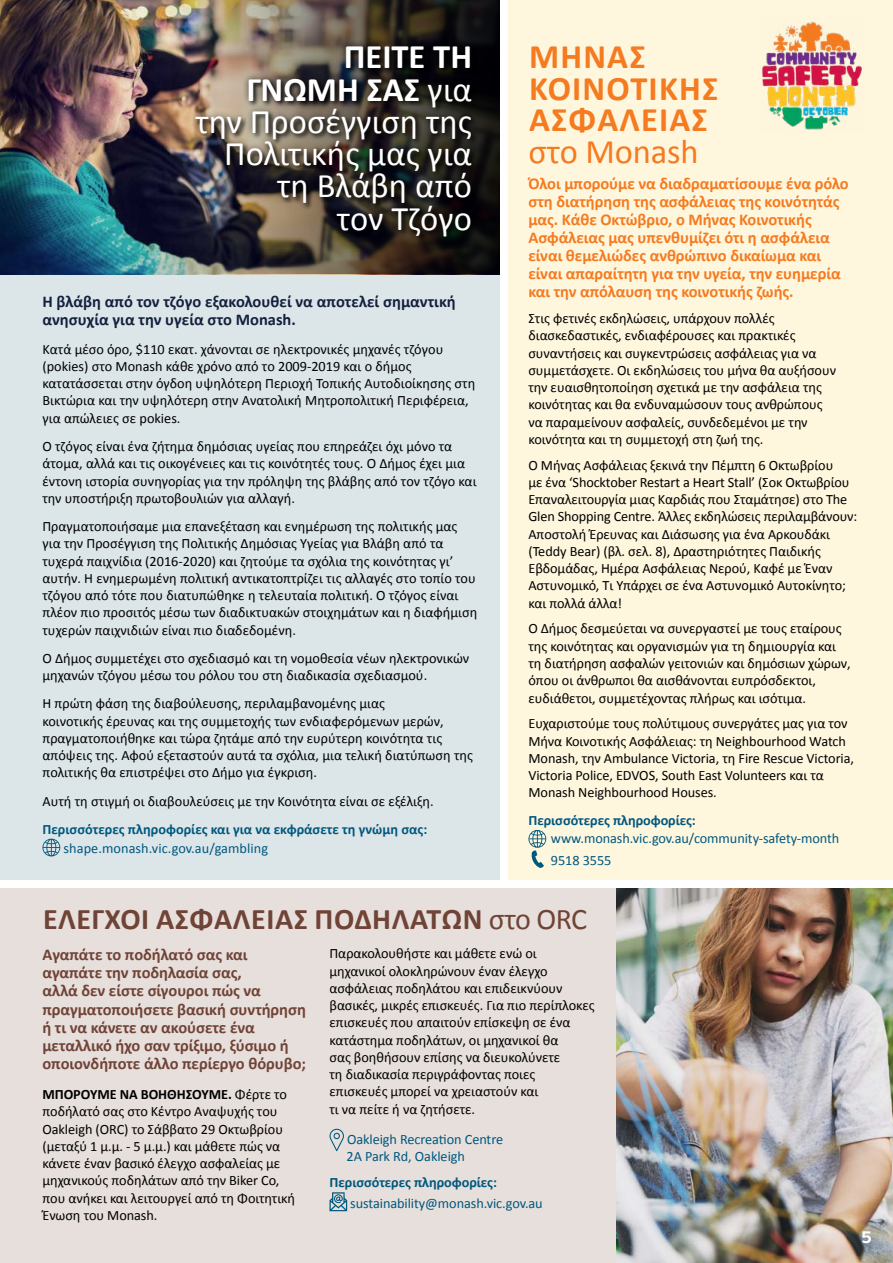
<style>
.page{position:relative;width:893px;height:1263px;background:#fff}
.page>*{position:absolute;margin:0;border:0;box-sizing:border-box;transform-origin:0 0}
.t1{font:34.5px/32.2px "Calibri";color:#fff;text-align:right}
.t2{font:700 34.5px/31.5px "Calibri";letter-spacing:.035em;color:#f47b20}
.t3{font:700 30px "Calibri";letter-spacing:.02em;color:#704337}
.First_Sentence{font:700 16.5px/18px "Calibri";letter-spacing:-.005em;color:#f47b20}
.First_Sentence-2{font:700 16.5px/18.1px "Calibri";letter-spacing:-.005em;color:#704337}
.First_Sentence-3{font:700 16.5px/18.1px "Calibri";color:#15203e}
.t4{font:700 16.5px "Filson Pro";color:#fff}
.Para_1{font:14.25px/17.2px "Calibri";letter-spacing:-.005em;color:#000}
.First_Sentence-4{font:14.25px/17.2px "Calibri";letter-spacing:-.005em;color:#000}
.More_Info{font:14.25px/18.8px "Calibri";letter-spacing:-.005em;color:#00587e}
.More_Info-2{font:700 14.25px "Calibri";color:#00587e}
.Para_1-2{font:14.25px/17.2px "Calibri";letter-spacing:-.005em;color:#00587e}
.s1{font-weight:700}
.s2{font-weight:400}
</style>
<div class="page">
<div style="left:0;top:888px;width:893px;height:375px;background:#e7dfdb"></div>
<div style="left:508px;top:0;width:385px;height:880px;background:#fff6de"></div>
<svg style="left:329px;top:1129px;width:15px;height:22px"></svg>
<svg style="left:329px;top:1192px;width:18px;height:19px"></svg>
<div style="left:0;top:0;width:500px;height:880px;background:#dce6e9"></div>
<svg style="left:42px;top:839px;width:18px;height:17px"></svg>
<img style="left:0;top:0;width:173px;height:274px">
<img style="left:173px;top:0;width:327px;height:274px">
<div style="left:188px;top:39px;width:291px;height:204px;background:#000;opacity:.75"></div>
<svg style="left:528px;top:830px;width:18px;height:38px"></svg>
<img style="left:617px;top:888px;width:276px;height:375px">
<img style="left:762px;top:21px;width:100px;height:109px">
<h1 class="t1" style="left:195px;top:41px;width:278px"><span class="s1">ΠΕΙΤΕ ΤΗ<br>ΓΝΩΜΗ ΣΑΣ</span> για την Προσέγγιση της<br>Πολιτικής μας για τη Βλάβη από<br>τον Τζόγο</h1>
<h1 class="t2" style="left:528px;top:41px;width:191px">ΜΗΝΑΣ<br>ΚΟΙΝΟΤΙΚΗΣ<br>ΑΣΦΑΛΕΙΑΣ <span class="s2">στο Monash</span></h1>
<h3 class="First_Sentence" style="left:528px;top:175px;width:322px">Όλοι μπορούμε να διαδραματίσουμε ένα ρόλο στη διατήρηση της ασφάλειας της κοινότητάς μας. Κάθε Οκτώβριο, ο Μήνας Κοινοτικής Ασφάλειας μας υπενθυμίζει ότι η ασφάλεια είναι θεμελιώδες ανθρώπινο δικαίωμα και είναι απαραίτητη για την υγεία, την ευημερία και την απόλαυση της κοινοτικής ζωής.</h3>
<h3 class="First_Sentence-4" style="left:528px;top:310px;width:309px">Στις φετινές εκδηλώσεις, υπάρχουν πολλές διασκεδαστικές, ενδιαφέρουσες και πρακτικές συναντήσεις και συγκεντρώσεις ασφάλειας για να συμμετάσχετε. Οι εκδηλώσεις του μήνα θα αυξήσουν την ευαισθητοποίηση σχετικά με την ασφάλεια της κοινότητας και θα ενδυναμώσουν τους ανθρώπους να παραμείνουν ασφαλείς, συνδεδεμένοι με την κοινότητα και τη συμμετοχή στη ζωή της.</h3>
<p class="Para_1" style="left:528px;top:456px;width:330px">Ο Μήνας Ασφάλειας ξεκινά την Πέμπτη 6 Οκτωβρίου<br>με ένα ‘Shocktober Restart a Heart Stall’ (Σοκ Οκτωβρίου Επαναλειτουργία μιας Καρδιάς που Σταμάτησε) στο The Glen Shopping Centre. Άλλες εκδηλώσεις περιλαμβάνουν:<br>Αποστολή Έρευνας και Διάσωσης για ένα Αρκουδάκι (Teddy Bear) (βλ. σελ. 8), Δραστηριότητες Παιδικής Εβδομάδας, Ημέρα Ασφάλειας Νερού, Καφέ με Έναν Αστυνομικό, Τι Υπάρχει σε ένα Αστυνομικό Αυτοκίνητο; και πολλά άλλα!</p>
<p class="Para_1" style="left:528px;top:620px;width:324px">Ο Δήμος δεσμεύεται να συνεργαστεί με τους εταίρους της κοινότητας και οργανισμών για τη δημιουργία και τη διατήρηση ασφαλών γειτονιών και δημόσιων χώρων, όπου οι άνθρωποι θα αισθάνονται ευπρόσδεκτοι, ευδιάθετοι, συμμετέχοντας πλήρως και ισότιμα.</p>
<p class="Para_1" style="left:528px;top:715px;width:327px">Ευχαριστούμε τους πολύτιμους συνεργάτες μας για τον Μήνα Κοινοτικής Ασφάλειας: τη Neighbourhood Watch Monash, την Ambulance Victoria, τη Fire Rescue Victoria, Victoria Police, EDVOS, South East Volunteers και τα Monash Neighbourhood Houses.</p>
<p class="More_Info" style="left:551px;top:810px;width:290px;text-indent:-22px"><span class="s1">Περισσότερες πληροφορίες: </span>www.monash.vic.gov.au/community-safety-month</p>
<p class="More_Info" style="left:551px;top:851px;width:62px">9518 3555</p>
<h3 class="First_Sentence-3" style="left:42px;top:293px;width:415px">Η βλάβη από τον τζόγο εξακολουθεί να αποτελεί σημαντική ανησυχία για την υγεία στο Monash.</h3>
<p class="Para_1" style="left:42px;top:340px;width:434px">Κατά μέσο όρο, $110 εκατ. χάνονται σε ηλεκτρονικές μηχανές τζόγου (pokies) στο Monash κάθε χρόνο από το 2009-2019 και ο δήμος κατατάσσεται στην όγδοη υψηλότερη Περιοχή Τοπικής Αυτοδιοίκησης στη Βικτώρια και την υψηλότερη στην Ανατολική Μητροπολιτική Περιφέρεια, για απώλειες σε pokies.</p>
<p class="Para_1" style="left:42px;top:438px;width:436px">Ο τζόγος είναι ένα ζήτημα δημόσιας υγείας που επηρεάζει όχι μόνο τα άτομα, αλλά και τις οικογένειες και τις κοινότητές τους. Ο Δήμος έχει μια έντονη ιστορία συνηγορίας για την πρόληψη της βλάβης από τον τζόγο και την υποστήριξη πρωτοβουλιών για αλλαγή.</p>
<p class="Para_1" style="left:42px;top:518px;width:436px">Πραγματοποιήσαμε μια επανεξέταση και ενημέρωση της πολιτικής μας για την Προσέγγιση της Πολιτικής Δημόσιας Υγείας για Βλάβη από τα τυχερά παιχνίδια (2016-2020) και ζητούμε τα σχόλια της κοινότητας γι’ αυτήν. Η ενημερωμένη πολιτική αντικατοπτρίζει τις αλλαγές στο τοπίο του τζόγου από τότε που διατυπώθηκε η τελευταία πολιτική. Ο τζόγος είναι πλέον πιο προσιτός μέσω των διαδικτυακών στοιχημάτων και η διαφήμιση τυχερών παιχνιδιών είναι πιο διαδεδομένη.</p>
<p class="Para_1" style="left:42px;top:649px;width:428px">Ο Δήμος συμμετέχει στο σχεδιασμό και τη νομοθεσία νέων ηλεκτρονικών μηχανών τζόγου μέσω του ρόλου του στη διαδικασία σχεδιασμού.</p>
<p class="Para_1" style="left:42px;top:695px;width:432px">Η πρώτη φάση της διαβούλευσης, περιλαμβανομένης μιας<br>κοινοτικής έρευνας και της συμμετοχής των ενδιαφερόμενων μερών, πραγματοποιήθηκε και τώρα ζητάμε από την ευρύτερη κοινότητα τις απόψεις της. Αφού εξεταστούν αυτά τα σχόλια, μια τελική διατύπωση της πολιτικής θα επιστρέψει στο Δήμο για έγκριση.</p>
<p class="Para_1" style="left:42px;top:792px;width:393px">Αυτή τη στιγμή οι διαβουλεύσεις με την Κοινότητα είναι σε εξέλιξη.</p>
<p class="More_Info-2" style="left:42px;top:820px;width:386px">Περισσότερες πληροφορίες και για να εκφράσετε τη γνώμη σας:</p>
<p class="More_Info" style="left:64px;top:839px;width:206px">shape.monash.vic.gov.au/gambling</p>
<h1 class="t3" style="left:43px;top:900px;width:546px">ΕΛΕΓΧΟΙ ΑΣΦΑΛΕΙΑΣ ΠΟΔΗΛΑΤΩΝ <span class="s2">στο ORC</span></h1>
<h3 class="First_Sentence-2" style="left:42px;top:945px;width:265px">Αγαπάτε το ποδήλατό σας και αγαπάτε την ποδηλασία σας,<br>αλλά δεν είστε σίγουροι πώς να πραγματοποιήσετε βασική συντήρηση ή τι να κάνετε αν ακούσετε ένα μεταλλικό ήχο σαν τρίξιμο, ξύσιμο ή οποιονδήποτε άλλο περίεργο θόρυβο;</h3>
<p class="Para_1" style="left:42px;top:1086px;width:254px"><span class="s1">ΜΠΟΡΟΥΜΕ ΝΑ ΒΟΗΘΗΣΟΥΜΕ.</span> Φέρτε το ποδήλατό σας στο Κέντρο Αναψυχής του Oakleigh (ORC) το Σάββατο 29 Οκτωβρίου (μεταξύ 1 μ.μ. - 5 μ.μ.) και μάθετε πώς να κάνετε έναν βασικό έλεγχο ασφαλείας με μηχανικούς ποδηλάτων από την Biker Co, που ανήκει και λειτουργεί από τη Φοιτητική Ένωση του Monash.</p>
<p class="Para_1" style="left:329px;top:945px;width:267px">Παρακολουθήστε και μάθετε ενώ οι μηχανικοί ολοκληρώνουν έναν έλεγχο ασφάλειας ποδηλάτου και επιδεικνύουν βασικές, μικρές επισκευές. Για πιο περίπλοκες επισκευές που απαιτούν επίσκεψη σε ένα κατάστημα ποδηλάτων, οι μηχανικοί θα<br>σας βοηθήσουν επίσης να διευκολύνετε<br>τη διαδικασία περιγράφοντας ποιες επισκευές μπορεί να χρειαστούν και<br>τι να πείτε ή να ζητήσετε.</p>
<p class="Para_1-2" style="left:346px;top:1130px;width:158px">Oakleigh Recreation Centre<br>2A Park Rd, Oakleigh</p>
<p class="More_Info-2" style="left:329px;top:1173px;width:169px">Περισσότερες πληροφορίες:</p>
<p class="More_Info" style="left:350px;top:1194px;width:194px">sustainability@monash.vic.gov.au</p>
<p class="t4" style="left:861px;top:1226px;width:12px">5</p>
</div>
